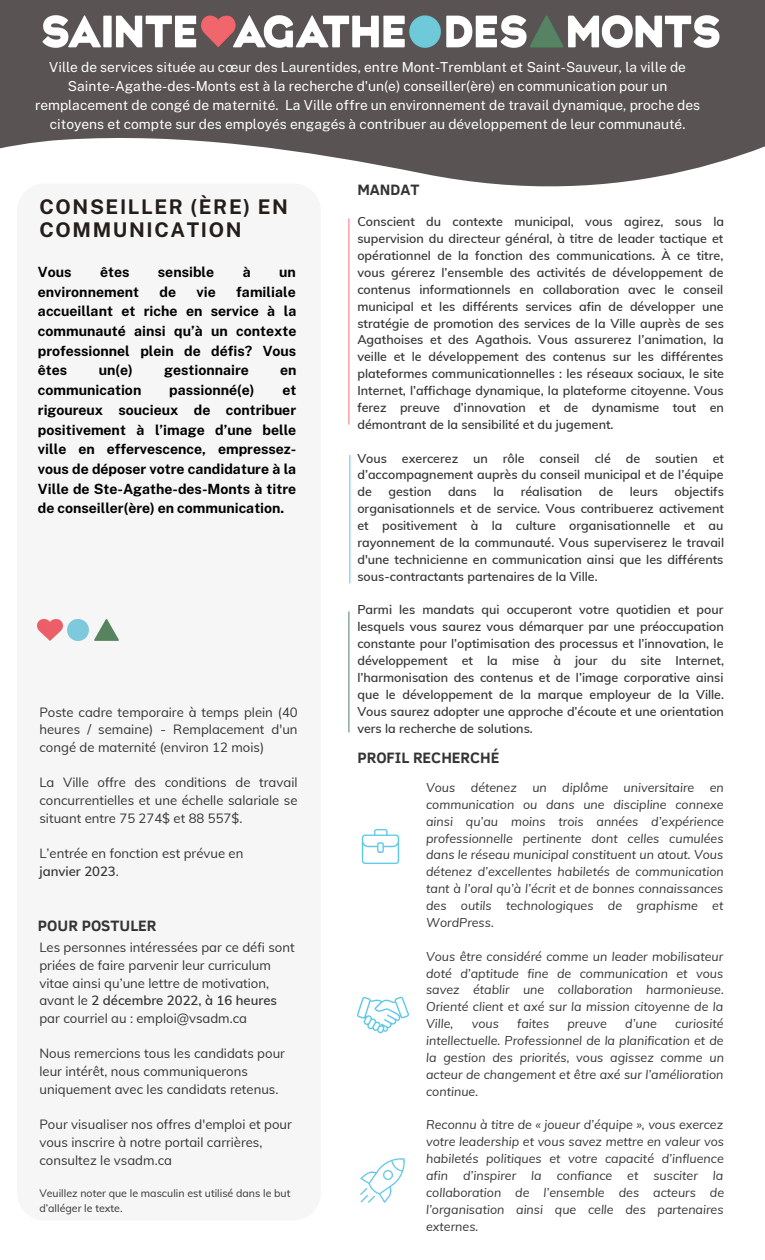
<style>
.page{position:relative;width:765px;height:1260px;background:#fff}
.page>*{position:absolute;margin:0;border:0;box-sizing:border-box;transform-origin:0 0}
.t1{font:700 20.25px/23.5px "Public Sans";letter-spacing:.08em;color:#241d19}
.t2{font:700 15.38px "Clear Sans";color:#343434}
.t3{font:700 14.12px/19.8px "Public Sans";color:#000;text-align:justify}
.t4{font:13.75px/18.8px "Public Sans";color:#fff;text-align:center}
.t5{font:13.12px/17.8px "Muli";color:#343434}
.t6{font:600 12.5px/16.9px "Muli";color:#343434;text-align:justify}
.t7{font:italic 12.5px/16.9px "Muli";color:#343434;text-align:justify}
.t8{font:10.62px/14.1px "Muli";color:#343434}
.s1{font-weight:600}
</style>
<div class="page">
<div style="left:17px;top:184px;width:304px;height:1036px;background:#f6f6f6;border-radius:27px"></div>
<img style="left:38px;top:619px;width:24px;height:22px">
<img style="left:67px;top:619px;width:22px;height:22px">
<img style="left:95px;top:619px;width:23px;height:22px">
<img style="left:361px;top:829px;width:39px;height:35px">
<img style="left:357px;top:996px;width:51px;height:38px">
<img style="left:360px;top:1158px;width:45px;height:45px">
<svg style="left:0;top:0;width:765px;height:241px;fill:#595353"></svg>
<img style="left:38px;top:8px;width:686px;height:46px">
<hr style="left:348px;top:218px;width:1px;height:207px;background:#ff6f7b">
<hr style="left:349px;top:455px;width:1px;height:128px;background:#54c9e8">
<hr style="left:348px;top:611px;width:1px;height:121px;background:#567e6a">
<p class="t4" style="left:35px;top:58px;width:667px">Ville de services située au cœur des Laurentides, entre Mont-Tremblant et Saint-Sauveur, la ville de Sainte-Agathe-des-Monts est à la recherche d'un(e) conseiller(ère) en communication pour un remplacement de congé de maternité. La Ville offre un environnement de travail dynamique, proche des citoyens et compte sur des employés engagés à contribuer au développement de leur communauté.</p>
<h1 class="t1" style="left:39px;top:195px;width:250px">CONSEILLER (ÈRE) EN<br>COMMUNICATION</h1>
<p class="t3" style="left:38px;top:262px;width:35px">Vous</p>
<p class="t3" style="left:100px;top:262px;width:31px">êtes</p>
<p class="t3" style="left:158px;top:262px;width:58px">sensible</p>
<p class="t3" style="left:243px;top:262px;width:10px">à</p>
<p class="t3" style="left:279px;top:262px;width:18px">un</p>
<p class="t3" style="left:38px;top:282px;width:103px">environnement</p>
<p class="t3" style="left:159px;top:282px;width:18px">de</p>
<p class="t3" style="left:197px;top:282px;width:21px">vie</p>
<p class="t3" style="left:38px;top:282px;width:260px;text-indent:198px">familiale accueillant et riche en service à la communauté ainsi qu’à un contexte professionnel plein de défis? Vous êtes</p>
<p class="t3" style="left:99px;top:360px;width:36px">un(e)</p>
<p class="t3" style="left:164px;top:360px;width:86px">gestionnaire</p>
<p class="t3" style="left:280px;top:360px;width:18px">en</p>
<p class="t3" style="left:38px;top:380px;width:105px">communication</p>
<p class="t3" style="left:169px;top:380px;width:87px">passionné(e)</p>
<p class="t3" style="left:38px;top:380px;width:260px;text-indent:245px">et rigoureux soucieux de contribuer positivement à l’image d’une belle ville en effervescence, empressez&shy;vous de déposer votre candidature à la Ville de Ste-Agathe-des-Monts à titre de conseiller(ère) en communication.</p>
<p class="t5" style="left:39px;top:703px;width:260px;text-align:justify">Poste cadre temporaire à temps plein (40 heures / semaine) - Remplacement d'un congé de maternité (environ 12 mois)</p>
<p class="t5" style="left:39px;top:774px;width:260px;text-align:justify">La Ville offre des conditions de travail concurrentielles et une échelle salariale se situant entre 75 274$ et 88 557$.</p>
<p class="t5" style="left:39px;top:844px;width:205px">L’entrée en fonction est prévue en <span class="s1">janvier 2023</span>.</p>
<p class="t2" style="left:38px;top:915px;width:120px">POUR POSTULER</p>
<p class="t5" style="left:39px;top:938px;width:257px">Les personnes intéressées par ce défi sont priées de faire parvenir leur curriculum vitae ainsi qu’une lettre de motivation, avant le <span class="s1">2 décembre 2022, à 16 heures </span>par courriel au : emploi@vsadm.ca</p>
<p class="t5" style="left:39px;top:1045px;width:247px">Nous remercions tous les candidats pour leur intérêt, nous communiquerons uniquement avec les candidats retenus.</p>
<p class="t5" style="left:39px;top:1115px;width:254px">Pour visualiser nos offres d'emploi et pour vous inscrire à notre portail carrières, consultez le vsadm.ca</p>
<p class="t8" style="left:39px;top:1186px;width:253px">Veuillez noter que le masculin est utilisé dans le but d’alléger le texte.</p>
<p class="t2" style="left:357px;top:179px;width:64px">MANDAT</p>
<p class="t6" style="left:357px;top:213px;width:368px">Conscient du contexte municipal, vous agirez, sous la supervision du directeur général, à titre de leader tactique et opérationnel de la fonction des communications. À ce titre, vous gérerez l’ensemble des activités de développement de contenus informationnels en collaboration avec le conseil municipal et les différents services afin de développer une stratégie de promotion des services de la Ville auprès de ses Agathoises et des Agathois. Vous assurerez l’animation, la veille et le développement des contenus sur les différentes plateformes communicationnelles : les réseaux sociaux, le site Internet, l’affichage dynamique, la plateforme citoyenne. Vous ferez preuve d’innovation et de dynamisme tout en démontrant de la sensibilité et du jugement.</p>
<p class="t6" style="left:357px;top:449px;width:368px">Vous exercerez un rôle conseil clé de soutien et d’accompagnement auprès du conseil municipal et de l’équipe de</p>
<p class="t6" style="left:388px;top:483px;width:45px">gestion</p>
<p class="t6" style="left:448px;top:483px;width:30px">dans</p>
<p class="t6" style="left:493px;top:483px;width:12px">la</p>
<p class="t6" style="left:521px;top:483px;width:63px">réalisation</p>
<p class="t6" style="left:599px;top:483px;width:16px">de</p>
<p class="t6" style="left:630px;top:483px;width:30px">leurs</p>
<p class="t6" style="left:357px;top:483px;width:368px;text-indent:317px">objectifs organisationnels et de service. Vous contribuerez activement et positivement à la culture organisationnelle et au rayonnement de la communauté. Vous superviserez le travail d'une technicienne en communication ainsi que les différents sous-contractants partenaires de la Ville.</p>
<p class="t6" style="left:357px;top:601px;width:368px">Parmi les mandats qui occuperont votre quotidien et pour lesquels vous saurez vous démarquer par une préoccupation constante pour l’optimisation des processus et l’innovation, le développement et la mise à jour du site Internet, l’harmonisation des contenus et de l’image corporative ainsi que le développement de la marque employeur de la Ville.<br>Vous saurez adopter une approche d’écoute et une orientation vers la recherche de solutions.</p>
<p class="t2" style="left:357px;top:747px;width:144px">PROFIL RECHERCHÉ</p>
<p class="t7" style="left:426px;top:779px;width:299px">Vous détenez un diplôme universitaire en communication ou dans une discipline connexe ainsi qu’au moins trois années d’expérience professionnelle pertinente dont celles cumulées dans le réseau municipal constituent un atout. Vous détenez d’excellentes habiletés de communication tant à l’oral qu’à l’écrit et de bonnes connaissances des outils technologiques de graphisme et WordPress.</p>
<p class="t7" style="left:426px;top:948px;width:299px">Vous être considéré comme un leader mobilisateur doté d’aptitude fine de communication et vous savez établir une collaboration harmonieuse.<br>Orienté client et axé sur la mission citoyenne de la Ville,</p>
<p class="t7" style="left:426px;top:1015px;width:299px;text-indent:249px">curiosité intellectuelle. Professionnel de la planification et de la gestion des priorités, vous agissez comme un acteur de changement et être axé sur l’amélioration continue.</p>
<p class="t7" style="left:426px;top:1116px;width:300px">Reconnu à titre de « joueur d’équipe », vous exercez votre leadership et vous savez mettre en valeur vos habiletés politiques et votre capacité d’influence afin d’inspirer la confiance et susciter la collaboration de l’ensemble des acteurs de l’organisation ainsi que celle des partenaires externes.</p>
<p class="t7" style="left:472px;top:1015px;width:29px">vous</p>
<p class="t7" style="left:517px;top:1015px;width:34px">faites</p>
<p class="t7" style="left:567px;top:1015px;width:41px">preuve</p>
<p class="t7" style="left:625px;top:1015px;width:33px">d’une</p>
</div>
